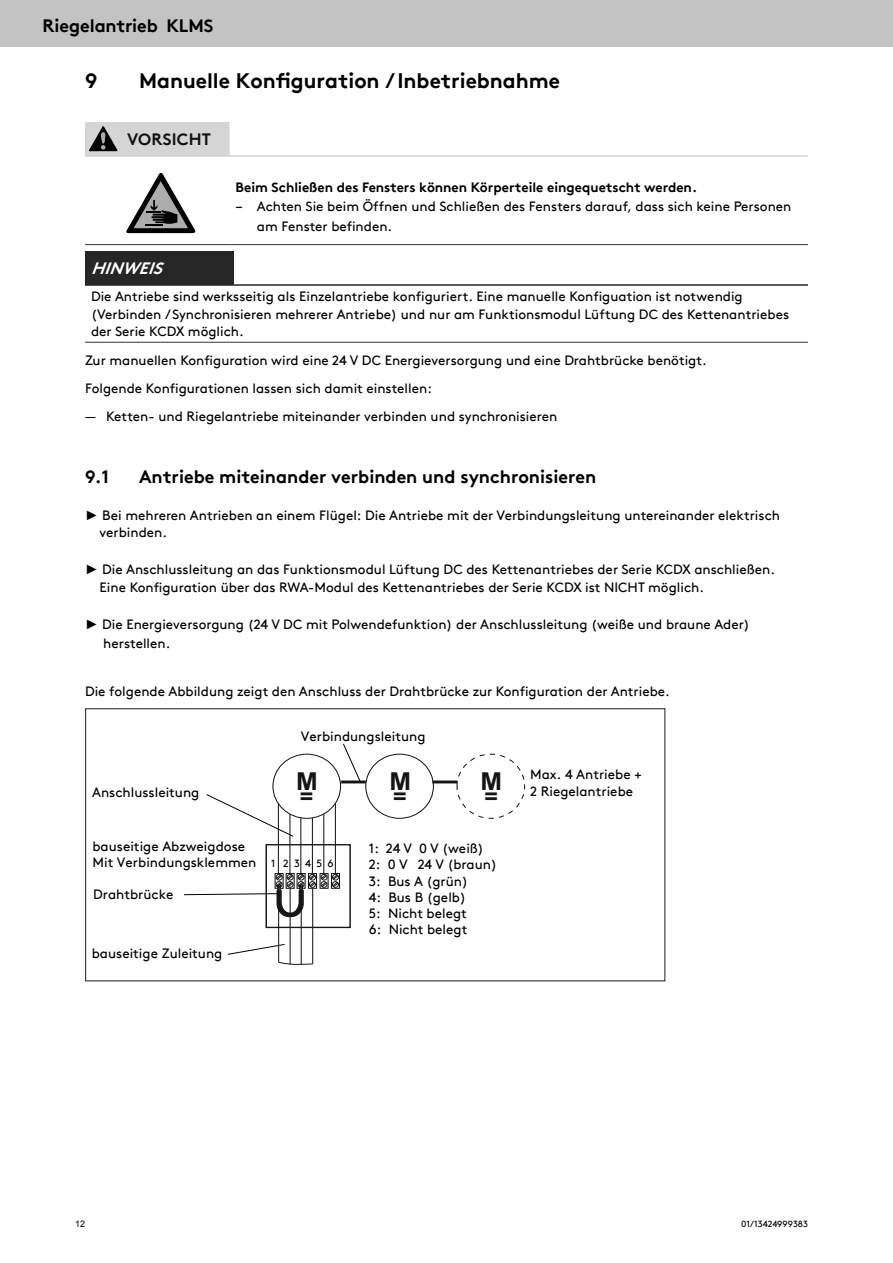
<style>
.page{position:relative;width:893px;height:1263px;background:#fff}
.page>*{position:absolute;margin:0;border:0;box-sizing:border-box;transform-origin:0 0}
.t1{font:700 24.75px "Arial";color:#151515;scale:1.05 1}
.t2{font:700 22.05px "Arial";color:#151515;scale:1.05 1}
.Headline_1{font:700 21px "Kingspan Brown TT";color:#000}
.Headline_2{font:700 18px "Kingspan Brown TT";color:#000}
.Produkttitel_deutsch{font:700 18px "Kingspan Brown TT";letter-spacing:-.005em;color:#000}
.Safety_SIGNAL_word_b{font:700 16.5px "Kingspan Brown TT";letter-spacing:.01em;color:#121212}
.Safety_SIGNAL_word_w{font:italic 700 16.5px "Kingspan Brown TT";color:#fff}
.Table_Text{font:13.5px/19.5px "Kingspan Brown TT";color:#000}
.Action_Instruction{font:13.5px "Kingspan Brown TT";color:#000}
.Text{font:13.5px "Kingspan Brown TT";color:#000}
.Safety_Type_of_hazar{font:700 13.5px "Kingspan Brown TT";color:#000}
.t3{font:10.5px "Kingspan Brown TT";color:#000}
.t4{font:9px "Kingspan Brown TT";color:#000}
.t5{font:9px "Arial";color:#000}
.s1{font-family:"Arial"}
</style>
<div class="page">
<div style="left:0;top:0;width:893px;height:47px;background:#c3c3c3"></div>
<hr style="left:85px;top:244px;width:36px;height:1px;background:#353535">
<hr style="left:121px;top:244px;width:109px;height:1px;background:#353535">
<hr style="left:230px;top:244px;width:578px;height:1px;background:#353535">
<hr style="left:85px;top:155px;width:36px;height:2px;background:#d5d5d5">
<hr style="left:121px;top:155px;width:109px;height:2px;background:#d5d5d5">
<hr style="left:230px;top:155px;width:578px;height:2px;background:#d5d5d5">
<svg style="left:85px;top:122px;width:145px;height:33px;background:#c6c6c6"></svg>
<svg style="left:126px;top:172px;width:70px;height:62px"></svg>
<div style="left:85px;top:251px;width:148px;height:34px;background:#262626"></div>
<hr style="left:85px;top:342px;width:148px;height:1px;background:#353535">
<hr style="left:233px;top:342px;width:575px;height:1px;background:#353535">
<hr style="left:85px;top:284px;width:148px;height:2px;background:#262626">
<hr style="left:233px;top:284px;width:575px;height:2px;background:#262626">
<div style="left:272px;top:754px;width:69px;height:65px;border:1px solid #151515;border-radius:50%"></div>
<hr style="left:278px;top:803px;width:1px;height:70px;background:#151515">
<div style="left:265px;top:844px;width:86px;height:84px;border:1px solid #151515"></div>
<hr style="left:312px;top:818px;width:1px;height:55px;background:#151515">
<hr style="left:300px;top:818px;width:1px;height:55px;background:#151515">
<hr style="left:289px;top:814px;width:1px;height:59px;background:#151515">
<div style="left:297px;top:873px;width:9px;height:16px;border:1px solid #151515"></div>
<div style="left:308px;top:873px;width:9px;height:16px;border:1px solid #151515"></div>
<div style="left:275px;top:873px;width:9px;height:16px;border:1px solid #151515"></div>
<div style="left:286px;top:873px;width:9px;height:16px;border:1px solid #151515"></div>
<hr style="left:312px;top:888px;width:1px;height:76px;background:#151515">
<hr style="left:301px;top:888px;width:1px;height:76px;background:#151515">
<hr style="left:290px;top:888px;width:1px;height:76px;background:#151515">
<hr style="left:278px;top:888px;width:1px;height:74px;background:#151515">
<hr style="left:341px;top:780px;width:25px;height:3px;background:#151515">
<svg style="left:278px;top:961px;width:36px;height:4px"></svg>
<div style="left:365px;top:754px;width:69px;height:65px;border:1px solid #151515;border-radius:50%"></div>
<hr style="left:432px;top:780px;width:25px;height:3px;background:#151515">
<div style="left:456px;top:754px;width:69px;height:65px;border:1px dashed #151515;border-radius:50%"></div>
<hr style="left:335px;top:804px;width:1px;height:69px;background:#151515">
<hr style="left:323px;top:814px;width:1px;height:59px;background:#151515">
<div style="left:320px;top:873px;width:9px;height:16px;border:1px solid #151515"></div>
<div style="left:331px;top:873px;width:9px;height:16px;border:1px solid #151515"></div>
<div style="left:332px;top:874px;width:7px;height:6px;border:1px solid #151515;border-radius:50%"></div>
<div style="left:332px;top:881px;width:7px;height:6px;border:1px solid #151515;border-radius:50%"></div>
<div style="left:85px;top:708px;width:580px;height:273px;border:1px solid #353535"></div>
<svg style="left:183px;top:874px;width:155px;height:43px"></svg>
<svg style="left:227px;top:943px;width:58px;height:12px"></svg>
<svg style="left:206px;top:793px;width:88px;height:44px"></svg>
<svg style="left:342px;top:743px;width:19px;height:38px"></svg>
<p class="Produkttitel_deutsch" style="left:43px;top:11px;width:173px">Riegelantrieb KLMS</p>
<p class="Headline_1" style="left:85px;top:64px;width:14px">9</p>
<p class="Headline_1" style="left:139px;top:64px;width:422px">Manuelle Konfiguration / Inbetriebnahme</p>
<p class="Safety_SIGNAL_word_b" style="left:127px;top:126px;width:85px">VORSICHT</p>
<p class="Safety_Type_of_hazar" style="left:236px;top:176px;width:463px">Beim Schließen des Fensters können Körperteile eingequetscht werden.</p>
<p class="Table_Text" style="left:257px;top:196px;width:536px;text-indent:-21px">− Achten Sie beim Öffnen und Schließen des Fensters darauf, dass sich keine Personen am Fenster befinden.</p>
<p class="Safety_SIGNAL_word_w" style="left:91px;top:255px;width:81px">HINWEIS</p>
<p class="Table_Text" style="left:91px;top:286px;width:653px">Die Antriebe sind werksseitig als Einzelantriebe konfiguriert. Eine manuelle Konfiguation ist notwendig</p>
<p class="Table_Text" style="left:91px;top:304px;width:700px;line-height:17.5px">(Verbinden / Synchronisieren mehrerer Antriebe) und nur am Funktionsmodul Lüftung DC des Kettenantriebes der Serie KCDX möglich.</p>
<p class="Text" style="left:85px;top:350px;width:623px">Zur manuellen Konfiguration wird eine 24 V DC Energieversorgung und eine Drahtbrücke benötigt.</p>
<p class="Text" style="left:85px;top:378px;width:348px">Folgende Konfigurationen lassen sich damit einstellen:</p>
<p class="Table_Text" style="left:85px;top:405px;width:474px">— Ketten- und Riegelantriebe miteinander verbinden und synchronisieren</p>
<p class="Headline_2" style="left:85px;top:462px;width:26px">9.1</p>
<p class="Headline_2" style="left:139px;top:462px;width:459px">Antriebe miteinander verbinden und synchronisieren</p>
<p class="Action_Instruction" style="left:85px;top:505px;width:696px"><span class="s1">►</span> Bei mehreren Antrieben an einem Flügel: Die Antriebe mit der Verbindungsleitung untereinander elektrisch</p>
<p class="Action_Instruction" style="left:99px;top:522px;width:69px">verbinden.</p>
<p class="Action_Instruction" style="left:85px;top:559px;width:691px"><span class="s1">►</span> Die Anschlussleitung an das Funktionsmodul Lüftung DC des Kettenantriebes der Serie KCDX anschließen.</p>
<p class="Action_Instruction" style="left:100px;top:577px;width:606px">Eine Konfiguration über das RWA-Modul des Kettenantriebes der Serie KCDX ist NICHT möglich.</p>
<p class="Action_Instruction" style="left:85px;top:614px;width:666px"><span class="s1">►</span> Die Energieversorgung (24 V DC mit Polwendefunktion) der Anschlussleitung (weiße und braune Ader)</p>
<p class="Action_Instruction" style="left:103px;top:633px;width:69px">herstellen.</p>
<p class="Text" style="left:85px;top:681px;width:586px">Die folgende Abbildung zeigt den Anschluss der Drahtbrücke zur Konfiguration der Antriebe.</p>
<p class="Table_Text" style="left:92px;top:781px;width:109px">Anschlussleitung</p>
<p class="Table_Text" style="left:301px;top:726px;width:126px">Verbindungsleitung</p>
<p class="t1" style="left:296px;top:764px;width:22px">M</p>
<p class="t2" style="left:300px;top:781px;width:14px">=</p>
<p class="t1" style="left:389px;top:764px;width:22px">M</p>
<p class="t2" style="left:393px;top:781px;width:14px">=</p>
<p class="t1" style="left:481px;top:764px;width:22px">M</p>
<p class="t2" style="left:484px;top:781px;width:14px">=</p>
<p class="Table_Text" style="left:92px;top:835px;width:154px">bauseitige Abzweigdose</p>
<p class="Table_Text" style="left:92px;top:851px;width:165px">Mit Verbindungsklemmen</p>
<p class="Table_Text" style="left:93px;top:883px;width:82px">Drahtbrücke</p>
<p class="t3" style="left:271px;top:855px;width:64px">1 2 3 4 5 6</p>
<p class="Table_Text" style="left:92px;top:942px;width:132px">bauseitige Zuleitung</p>
<p class="Table_Text" style="left:369px;top:838px;width:116px">1: 24 V 0 V (weiß)</p>
<p class="Table_Text" style="left:369px;top:854px;width:130px">2: 0 V 24 V (braun)</p>
<p class="Table_Text" style="left:369px;top:870px;width:101px">3: Bus A (grün)</p>
<p class="Table_Text" style="left:369px;top:886px;width:99px">4: Bus B (gelb)</p>
<p class="Table_Text" style="left:369px;top:902px;width:100px">5: Nicht belegt</p>
<p class="Table_Text" style="left:369px;top:919px;width:100px">6: Nicht belegt</p>
<p class="Table_Text" style="left:530px;top:764px;width:113px">Max. 4 Antriebe +</p>
<p class="Table_Text" style="left:530px;top:780px;width:105px">2 Riegelantriebe</p>
<p class="t5" style="left:75px;top:1218px;width:12px">12</p>
<p class="t4" style="left:741px;top:1217px;width:68px">01/13424999383</p>
</div>
